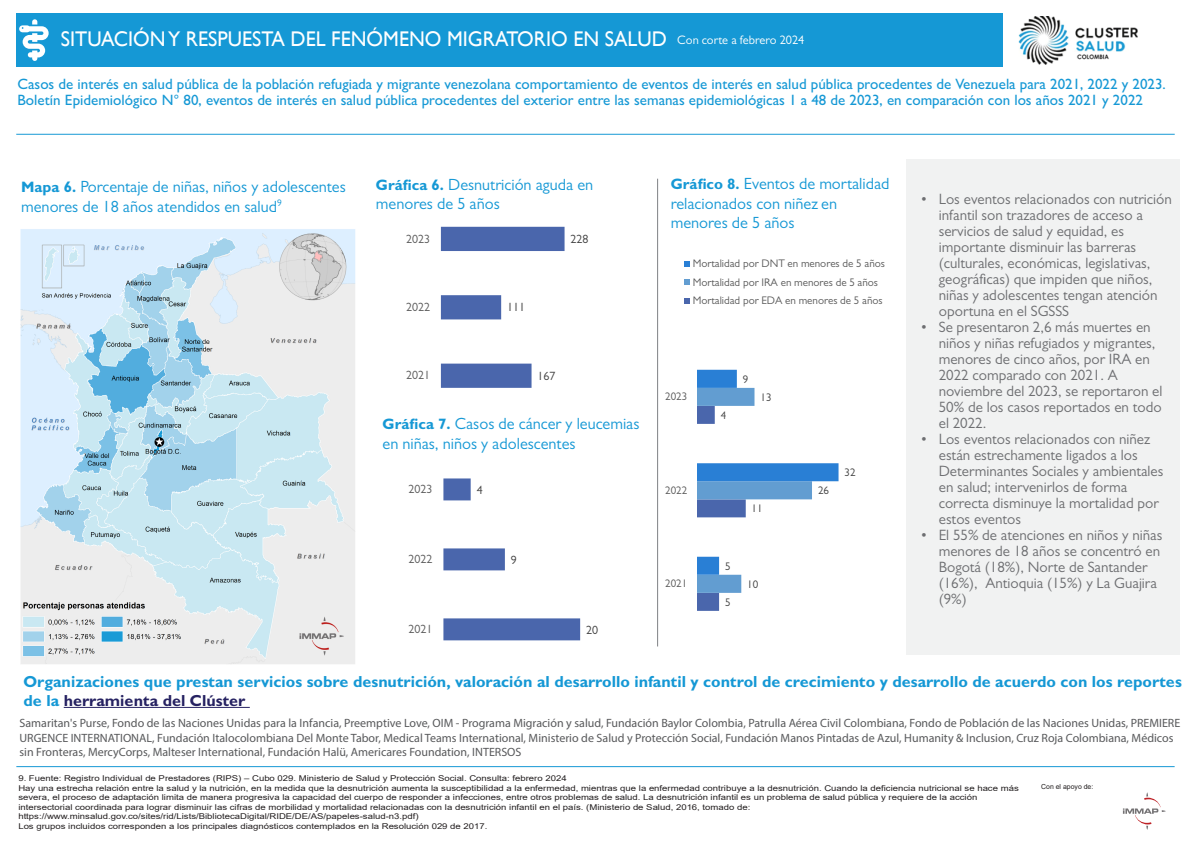
<style>
.page{position:relative;width:1191px;height:842px;background:#fff}
.page>*{position:absolute;margin:0;border:0;box-sizing:border-box;transform-origin:0 0}
.t1{font:21.2px "Gill Sans";color:#fff;scale:.95 1}
.t2{font:16.3px/19.5px "Gill Sans";color:#1598d5}
.t3{font:700 16.1px/19.3px "Gill Sans";color:#1598d5}
.t4{font:15px/16px "Gill Sans";color:#6d6e71}
.t5{font:500 15px/16px "Gill Sans";color:#1598d5}
.t6{font:12px/14.4px "Myriad Pro";color:#58595b}
.t7{font:12px "Gill Sans";color:#595959}
.t8{font:12px "Gill Sans";color:#404040}
.t9{font:11px/18.8px "Gill Sans";color:#595959}
.t10{font:11px "Gill Sans";color:#404040}
.t11{font:8px/9.6px "Arial";color:#231f20;scale:1.19 1}
.t12{font:6.9px "Arial";color:#231f20}
.s1{font-size:12.3px}
.s2{font-weight:700;font-size:15.1px}
.s3{color:#262262}
</style>
<div class="page">
<div style="left:906px;top:159px;width:273px;height:495px;background:#f1f2f2"></div>
<hr style="left:16px;top:766px;width:1158px;height:1px;background:#1799d5">
<svg style="left:1122px;top:792px;width:44px;height:38px"></svg>
<img style="left:20px;top:229px;width:336px;height:435px">
<hr style="left:657px;top:179px;width:1px;height:467px;background:#808285">
<svg style="left:441px;top:227px;width:123px;height:161px"></svg>
<svg style="left:443px;top:478px;width:137px;height:162px"></svg>
<svg style="left:697px;top:370px;width:141px;height:241px"></svg>
<svg style="left:684px;top:261px;width:6px;height:6px"></svg>
<svg style="left:684px;top:279px;width:6px;height:6px"></svg>
<svg style="left:684px;top:298px;width:6px;height:6px"></svg>
<hr style="left:64px;top:707px;width:186px;height:1px;background:#262262">
<hr style="left:16px;top:134px;width:1158px;height:1px;background:#1799d5">
<div style="left:16px;top:13px;width:986px;height:54px;background:#1598d5"></div>
<svg style="left:19px;top:19px;width:30px;height:42px"></svg>
<img style="left:1018px;top:16px;width:120px;height:48px">
<h1 class="t1" style="left:61px;top:27px;width:784px">SITUACIÓN Y RESPUESTA DEL FENÓMENO MIGRATORIO EN SALUD <span class="s1">Con corte a febrero 2024</span></h1>
<p class="t5" style="left:18px;top:76px;width:1149px">Casos de interés en salud pública de la población refugiada y migrante venezolana comportamiento de eventos de interés en salud pública procedentes de Venezuela para 2021, 2022 y 2023.<br>Boletín Epidemiológico N° 80, eventos de interés en salud pública procedentes del exterior entre las semanas epidemiológicas 1 a 48 de 2023, en comparación con los años 2021 y 2022</p>
<h2 class="t2" style="left:21px;top:177px;width:326px"><span class="s2">Mapa 6.</span> Porcentaje de niñas, niños y adolescentes menores de 18 años atendidos en salud<sup>9</sup></h2>
<h2 class="t2" style="left:376px;top:175px;width:219px"><span class="s2">Gráfica 6.</span> Desnutrición aguda en menores de 5 años</h2>
<h2 class="t2" style="left:671px;top:174px;width:220px"><span class="s2">Gráfico 8.</span> Eventos de mortalidad relacionados con niñez en menores de 5 años</h2>
<h3 class="t7" style="left:406px;top:232px;width:25px">2023</h3>
<h3 class="t8" style="left:570px;top:232px;width:19px">228</h3>
<h3 class="t7" style="left:406px;top:300px;width:25px">2022</h3>
<h3 class="t8" style="left:507px;top:300px;width:19px">111</h3>
<h3 class="t7" style="left:406px;top:368px;width:25px">2021</h3>
<h3 class="t8" style="left:537px;top:369px;width:19px">167</h3>
<h2 class="t2" style="left:382px;top:414px;width:258px"><span class="s2">Gráfica 7.</span> Casos de cáncer y leucemias en niñas, niños y adolescentes</h2>
<h3 class="t7" style="left:408px;top:482px;width:25px">2023</h3>
<h3 class="t8" style="left:477px;top:483px;width:7px">4</h3>
<h3 class="t7" style="left:408px;top:552px;width:25px">2022</h3>
<h3 class="t8" style="left:511px;top:553px;width:7px">9</h3>
<h3 class="t7" style="left:408px;top:622px;width:25px">2021</h3>
<h3 class="t8" style="left:586px;top:623px;width:13px">20</h3>
<h3 class="t9" style="left:692px;top:254px;width:194px">Mortalidad por DNT en menores de 5 años<br>Mortalidad por IRA en menores de 5 años<br>Mortalidad por EDA en menores de 5 años</h3>
<h3 class="t10" style="left:743px;top:373px;width:7px">9</h3>
<h3 class="t9" style="left:665px;top:387px;width:24px">2023</h3>
<h3 class="t10" style="left:760px;top:391px;width:13px">13</h3>
<h3 class="t10" style="left:720px;top:409px;width:7px">4</h3>
<h3 class="t10" style="left:844px;top:466px;width:13px">32</h3>
<h3 class="t9" style="left:665px;top:480px;width:24px">2022</h3>
<h3 class="t10" style="left:818px;top:484px;width:13px">26</h3>
<h3 class="t10" style="left:751px;top:502px;width:13px">11</h3>
<h3 class="t10" style="left:725px;top:559px;width:7px">5</h3>
<h3 class="t9" style="left:665px;top:574px;width:24px">2021</h3>
<h3 class="t10" style="left:747px;top:577px;width:13px">10</h3>
<h3 class="t10" style="left:725px;top:595px;width:7px">5</h3>
<p class="t4" style="left:938px;top:191px;width:235px;text-indent:-18px">• Los eventos relacionados con nutrición infantil son trazadores de acceso a servicios de salud y equidad, es importante disminuir las barreras (culturales, económicas, legislativas, geográficas) que impiden que niños, niñas y adolescentes tengan atención oportuna en el SGSSS</p>
<h3 class="t4" style="left:938px;top:319px;width:225px;text-indent:-18px">• Se presentaron 2,6 más muertes en niños y niñas refugiados y migrantes, menores de cinco años, por IRA en<br>2022 comparado con 2021. A noviembre del 2023, se reportaron el<br>50% de los casos reportados en todo el 2022.</h3>
<h3 class="t4" style="left:938px;top:431px;width:226px;text-indent:-18px">• Los eventos relacionados con niñez están estrechamente ligados a los<br>Determinantes Sociales y ambientales en salud; intervenirlos de forma correcta disminuye la mortalidad por estos eventos</h3>
<h3 class="t4" style="left:938px;top:527px;width:225px;text-indent:-18px">• El 55% de atenciones en niños y niñas menores de 18 años se concentró en<br>Bogotá (18%), Norte de Santander (16%), Antioquia (15%) y La Guajira (9%)</h3>
<h3 class="t3" style="left:23px;top:671px;width:1159px">Organizaciones que prestan servicios sobre desnutrición, valoración al desarrollo infantil y control de crecimiento y desarrollo de acuerdo con los reportes de la <span class="s3">herramienta del Clúster</span></h3>
<p class="t6" style="left:20px;top:716px;width:1162px">Samaritan's Purse, Fondo de las Naciones Unidas para la Infancia, Preemptive Love, OIM - Programa Migración y salud, Fundación Baylor Colombia, Patrulla Aérea Civil Colombiana, Fondo de Población de las Naciones Unidas, PREMIERE<br>URGENCE INTERNATIONAL, Fundación Italocolombiana Del Monte Tabor, Medical Teams International, Ministerio de Salud y Protección Social, Fundación Manos Pintadas de Azul, Humanity &amp; Inclusion, Cruz Roja Colombiana, Médicos sin Fronteras, MercyCorps, Malteser International, Fundación Halü, Americares Foundation, INTERSOS</p>
<p class="t11" style="left:18px;top:773px;width:842px">9. Fuente: Registro Individual de Prestadores (RIPS) – Cubo 029. Ministerio de Salud y Protección Social. Consulta: febrero 2024<br>Hay una estrecha relación entre la salud y la nutrición, en la medida que la desnutrición aumenta la susceptibilidad a la enfermedad, mientras que la enfermedad contribuye a la desnutrición. Cuando la deficiencia nutricional se hace más severa, el proceso de adaptación limita de manera progresiva la capacidad del cuerpo de responder a infecciones, entre otros problemas de salud. La desnutrición infantil es un problema de salud pública y requiere de la acción intersectorial coordinada para lograr disminuir las cifras de morbilidad y mortalidad relacionadas con la desnutrición infantil en el país. (Ministerio de Salud, 2016, tomado de: https://www.minsalud.gov.co/sites/rid/Lists/BibliotecaDigital/RIDE/DE/AS/papeles-salud-n3.pdf)<br>Los grupos incluidos corresponden a los principales diagnósticos contemplados en la Resolución 029 de 2017.</p>
<p class="t12" style="left:1041px;top:782px;width:54px">Con el apoyo de:</p>
</div>
